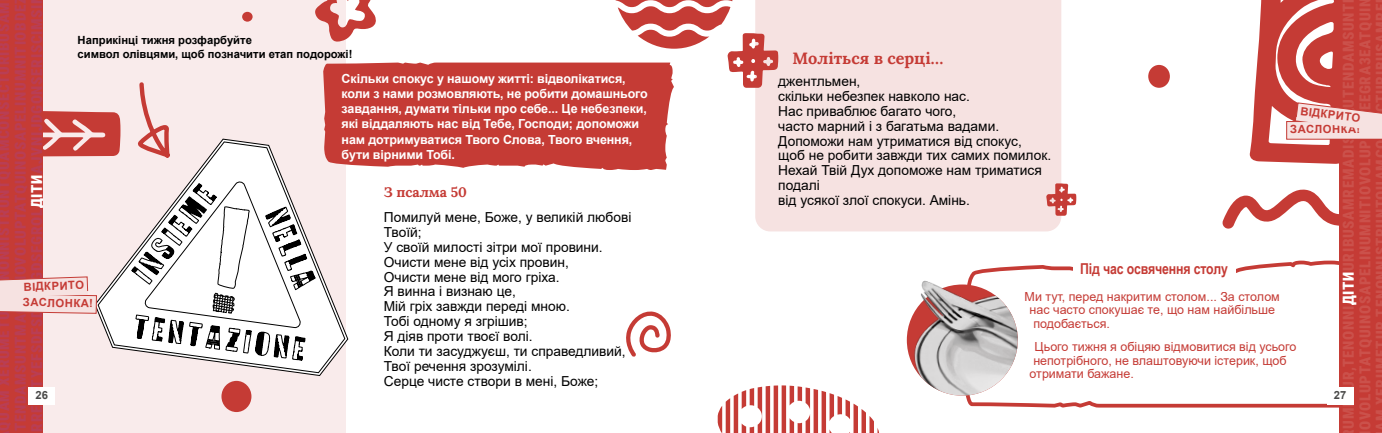
<style>
.page{position:relative;width:1382px;height:433px;background:#fff}
.page>*{position:absolute;margin:0;border:0;box-sizing:border-box;transform-origin:0 0}
.t1{font:700 16.25px "Lora";color:#c53b35}
.t2{font:900 15.12px/16.5px "Roboto Condensed";letter-spacing:.045em;color:#b93e54}
.t3{font:900 15.12px/16.5px "Roboto Condensed";letter-spacing:.045em;color:#cb514b;text-align:center}
.t4{font:700 15px "Arial Narrow";letter-spacing:-.01em;color:#c53b35}
.t5{font:13.75px/14.9px "Arial";color:#000}
.t6{font:700 13.75px "Lora";color:#c53b35}
.t7{font:700 12.5px/15px "Arial";letter-spacing:-.01em;color:#fff}
.t8{font:12.5px "Arial";color:#c53b35}
.t9{font:700 11.25px/13.8px "Arial";color:#000}
.t10{font:700 11.25px "Arial";letter-spacing:.045em;color:#c53b35}
.t11{font:700 11.25px "Arial";color:#4a4a49}
.s1{color:#fff}
</style>
<div class="page">
<div style="left:0;top:0;width:345px;height:432px;background:#f9ebeb"></div>
<svg style="left:43px;top:111px;width:77px;height:46px"></svg>
<div style="left:0;top:0;width:43px;height:432px;background:#c53b35"></div>
<svg style="left:315px;top:0;width:61px;height:42px"></svg>
<svg style="left:626px;top:311px;width:45px;height:45px"></svg>
<div style="left:221px;top:380px;width:30px;height:31px;background:#c53b35;border-radius:50%"></div>
<div style="left:242px;top:12px;width:11px;height:10px;background:#c53b35;border-radius:50%"></div>
<svg style="left:139px;top:82px;width:30px;height:57px"></svg>
<div style="left:323px;top:62px;width:351px;height:108px;background:#c53b35"></div>
<svg style="left:95px;top:139px;width:253px;height:236px"></svg>
<svg style="left:132px;top:181px;width:183px;height:179px;background:#d9d7d7"></svg>
<svg style="left:0;top:276px;width:97px;height:37px"></svg>
<svg style="left:1249px;top:0;width:90px;height:164px;fill:#c53b35"></svg>
<svg style="left:964px;top:260px;width:375px;height:148px"></svg>
<div style="left:755px;top:0;width:306px;height:231px;background:#f6e2e1"></div>
<svg style="left:1222px;top:189px;width:117px;height:40px"></svg>
<div style="left:1339px;top:0;width:43px;height:432px;background:#c53b35"></div>
<svg style="left:717px;top:385px;width:162px;height:47px"></svg>
<div style="left:1148px;top:65px;width:22px;height:23px;background:#c53b35;border-radius:50%"></div>
<svg style="left:614px;top:0;width:164px;height:88px"></svg>
<svg style="left:1046px;top:183px;width:30px;height:32px"></svg>
<img style="left:906px;top:264px;width:112px;height:131px">
<div style="left:1073px;top:257px;width:162px;height:34px;background:#fff"></div>
<svg style="left:1286px;top:102px;width:96px;height:37px;background:#ebbebc"></svg>
<div style="left:28px;top:386px;width:27px;height:18px;background:#fff"></div>
<div style="left:1327px;top:386px;width:27px;height:18px;background:#fff"></div>
<p class="t2" style="left:-5px;top:431px;width:436px;rotate:-90deg">QUAM XERUMETUR,TENONNISTRUNTQUAMCONSECTURIBUSAM<br>TENDAMSUNTMAGNITIOVOLUPTATQUINOSAPELINUMNITIOBDEZ<br>RREYETYEFSDFSDGSHGDSFGROL<span class="s1">ДІТИ</span>AJVNIJDGONSERISCIMSI</p>
<p class="t3" style="left:1340px;top:434px;width:438px;rotate:-90deg">UMETUR,TENONNI<span class="s1">ДІТИ</span>URIBUSAMREMADISPLAUTENDAMSUNT<br>IOVOLUPTATQUINOSAPELINUMNITIOVOLUPTHHEEGRA3EATQUIN<br>AM XERUMETUR TENONNISTRUNT UAMCONSECTURIBUSAMRE</p>
<p class="t9" style="left:78px;top:33px;width:276px">Наприкінці тижня розфарбуйте<br>символ олівцями, щоб позначити етап подорожі!</p>
<p class="t1" style="left:792px;top:45px;width:152px">Моліться в серці…</p>
<p class="t5" style="left:778px;top:74px;width:274px">джентльмен,<br>скільки небезпек навколо нас.<br>Нас приваблює багато чого,<br>часто марний і з багатьма вадами.<br>Допоможи нам утриматися від спокус, щоб не робити завжди тих самих помилок.<br>Нехай Твій Дух допоможе нам триматися подалі<br>від усякої злої спокуси. Амінь.</p>
<p class="t7" style="left:342px;top:72px;width:308px">Скільки спокус у нашому житті: відволікатися, коли з нами розмовляють, не робити домашнього завдання, думати тільки про себе... Це небезпеки, які віддаляють нас від Тебе, Господи; допоможи нам дотримуватися Твого Слова, Твого вчення, бути вірними Тобі.</p>
<p class="t10" style="left:1301px;top:103px;width:62px;rotate:7deg">ВІДКРИТО</p>
<p class="t10" style="left:1290px;top:121px;width:72px">ЗАСЛОНКА!</p>
<p class="t6" style="left:384px;top:181px;width:85px">З псалма 50</p>
<p class="t5" style="left:384px;top:209px;width:249px">Помилуй мене, Боже, у великій любові<br>Твоїй;<br>У своїй милості зітри мої провини.<br>Очисти мене від усіх провин,<br>Очисти мене від мого гріха.<br>Я винна і визнаю це,<br>Мій гріх завжди переді мною.<br>Тобі одному я згрішив;<br>Я діяв проти твоєї волі.<br>Коли ти засуджуєш, ти справедливий,<br>Твої речення зрозумілі.<br>Серце чисте створи в мені, Боже;</p>
<p class="t4" style="left:1080px;top:257px;width:150px">Під час освячення столу</p>
<p class="t10" style="left:24px;top:279px;width:62px;rotate:-2deg">ВІДКРИТО</p>
<p class="t8" style="left:1025px;top:287px;width:257px">Ми тут, перед накритим столом... За столом</p>
<p class="t8" style="left:1030px;top:301px;width:247px">нас часто спокушає те, що нам найбільше</p>
<p class="t8" style="left:1033px;top:314px;width:78px">подобається.</p>
<p class="t8" style="left:1035px;top:338px;width:263px">Цього тижня я обіцяю відмовитися від усього</p>
<p class="t8" style="left:1033px;top:351px;width:255px">непотрібного, не влаштовуючи істерик, щоб</p>
<p class="t8" style="left:1030px;top:365px;width:106px">отримати бажане.</p>
<p class="t10" style="left:23px;top:294px;width:72px;rotate:1deg">ЗАСЛОНКА!</p>
<p class="t11" style="left:35px;top:386px;width:14px">26</p>
<p class="t11" style="left:1334px;top:386px;width:14px">27</p>
</div>
